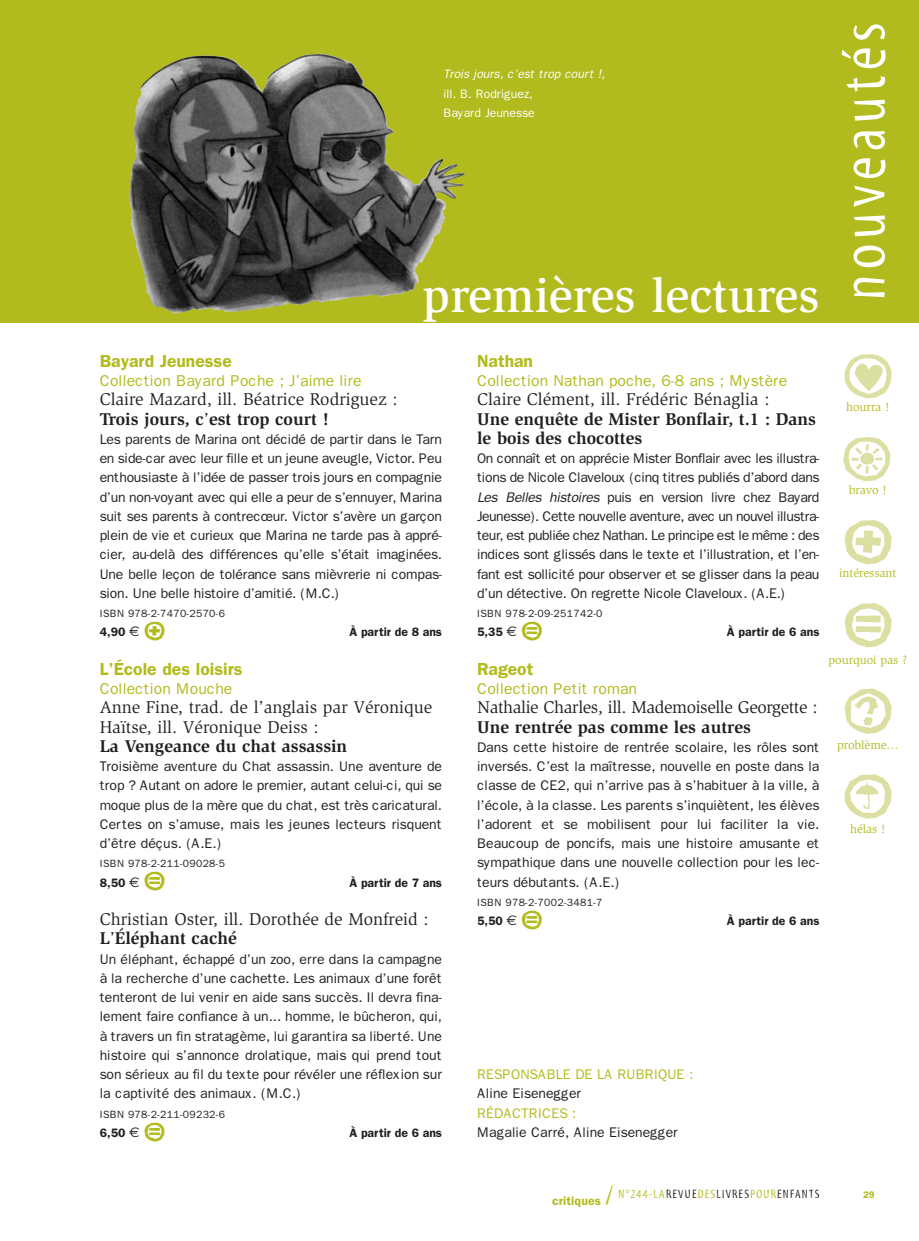
<style>
.page{position:relative;width:919px;height:1241px;background:#fff}
.page>*{position:absolute;margin:0;border:0;box-sizing:border-box;transform-origin:0 0}
.t1{font:82.08px/84.7px "Ale Signs White LL";color:#dcdfa2}
.t2{font:63px "Myriad Tilt";letter-spacing:.08em;color:#fff}
.t3{font:500 49px "Slimbach";color:#fff}
.t4{font:35px "Ale Signs White LL";color:#b2bb1d}
.t5{font:17.5px/19.2px "Slimbach";color:#231f20}
.t6{font:700 17.5px/19.2px "Slimbach";color:#231f20}
.t7{font:600 17.5px "Franklin Gothic";color:#b2bb1d}
.t8{font:17.5px "Slimbach";letter-spacing:-.02em;color:#231f20}
.t9{font:15.75px "Franklin Gothic";color:#b2bb1d}
.t10{font:14px/19.2px "Franklin Gothic";letter-spacing:-.005em;color:#231f20;text-align:justify}
.t11{font:14px "Franklin Gothic";letter-spacing:-.005em;color:#b2bb1d}
.t12{font:600 12.25px "Franklin Gothic";color:#231f20}
.t13{font:12.25px "Slimbach";letter-spacing:-.005em;color:#b2bb1d}
.t14{font:12.25px "Myriad Tilt";letter-spacing:.1em;color:#231f20}
.t15{font:12.25px/19.2px "Franklin Gothic";letter-spacing:-.005em;color:#fff}
.t16{font:italic 12.25px "Franklin Gothic";color:#fff}
.t17{font:10.5px "Franklin Gothic";letter-spacing:.03em;color:#231f20}
.t18{font:600 9.62px "Franklin Gothic";color:#b2bb1d}
.s1{font-weight:700}
.s2{font-family:"Franklin Gothic"}
.s3{font-family:"Euro Sans";font-weight:400;font-size:14px}
.s4{font-style:italic}
.s5{font-family:"Franklin Gothic";font-weight:600;color:#b2bb1d}
.s6{font-size:26.25px;color:#b2bb1d}
.s7{color:#b2bb1d}
</style>
<div class="page">
<div style="left:0;top:0;width:919px;height:323px;background:#b2bb1d"></div>
<img style="left:129px;top:91px;width:336px;height:223px">
<p class="t16" style="left:443px;top:70px;width:165px">Trois jours, c’est trop court !,</p>
<p class="t15" style="left:443px;top:85px;width:93px">ill. B. Rodriguez,<br>Bayard Jeunesse</p>
<h3 class="t3" style="left:423px;top:276px;width:398px">premières lectures</h3>
<h2 class="t2" style="left:840px;top:301px;width:280px;rotate:-90deg">nouveautés</h2>
<p class="t7" style="left:100px;top:355px;width:134px">Bayard Jeunesse</p>
<p class="t9" style="left:100px;top:375px;width:263px">Collection Bayard Poche ; J’aime lire</p>
<p class="t5" style="left:100px;top:391px;width:299px">Claire Mazard, ill. Béatrice Rodriguez :<br><span class="s1">Trois jours, c</span><span class="s2">’</span><span class="s1">est trop court !</span></p>
<p class="t10" style="left:100px;top:431px;width:344px">Les parents de Marina ont décidé de partir dans le Tarn en side-car avec leur fille et un jeune aveugle, Victor. Peu enthousiaste à l’idée de passer trois jours en compagnie d’un non-voyant avec qui elle a peur de s’ennuyer, Marina suit ses parents à contrecœur. Victor s’avère un garçon plein de vie et curieux que Marina ne tarde pas à appré&shy;cier, au-delà des différences qu’elle s’était imaginées.<br>Une belle leçon de tolérance sans mièvrerie ni compas&shy;sion. Une belle histoire d’amitié. (M.C.)</p>
<p class="t17" style="left:100px;top:610px;width:127px">ISBN 978-2-7470-2570-6</p>
<p class="t12" style="left:100px;top:628px;width:41px">4,90 <span class="s3">€</span></p>
<h3 class="t4" style="left:143px;top:609px;width:24px">U</h3>
<p class="t12" style="left:349px;top:628px;width:94px">À partir de 8 ans</p>
<p class="t7" style="left:100px;top:663px;width:144px">L’École des loisirs</p>
<p class="t9" style="left:100px;top:683px;width:134px">Collection Mouche</p>
<p class="t5" style="left:100px;top:699px;width:334px">Anne Fine, trad. de l<span class="s2">’</span>anglais par Véronique<br>Haïtse, ill. Véronique Deiss :</p>
<p class="t6" style="left:100px;top:738px;width:249px">La Vengeance du chat assassin</p>
<p class="t10" style="left:100px;top:758px;width:344px">Troisième aventure du Chat assassin. Une aventure de trop ? Autant on adore le premier, autant celui-ci, qui se moque plus de la mère que du chat, est très caricatural.<br>Certes on s’amuse, mais les jeunes lecteurs risquent d’être déçus. (A.E.)</p>
<p class="t17" style="left:100px;top:860px;width:127px">ISBN 978-2-211-09028-5</p>
<p class="t12" style="left:100px;top:878px;width:41px">8,50 <span class="s3">€</span></p>
<h3 class="t4" style="left:143px;top:859px;width:24px">a</h3>
<p class="t12" style="left:349px;top:878px;width:94px">À partir de 7 ans</p>
<p class="t5" style="left:100px;top:911px;width:330px">Christian Oster, ill. Dorothée de Monfreid :<br><span class="s1">L</span><span class="s2">’</span><span class="s1">Éléphant caché</span></p>
<p class="t10" style="left:100px;top:950px;width:344px">Un éléphant, échappé d’un zoo, erre dans la campagne à la recherche d’une cachette. Les animaux d’une forêt tenteront de lui venir en aide sans succès. Il devra fina&shy;lement faire confiance à un... homme, le bûcheron, qui, à travers un fin stratagème, lui garantira sa liberté. Une histoire qui s’annonce drolatique, mais qui prend tout son sérieux au fil du texte pour révéler une réflexion sur la captivité des animaux. (M.C.)</p>
<p class="t17" style="left:100px;top:1110px;width:127px">ISBN 978-2-211-09232-6</p>
<p class="t12" style="left:100px;top:1129px;width:41px">6,50 <span class="s3">€</span></p>
<h3 class="t4" style="left:143px;top:1109px;width:24px">a</h3>
<p class="t12" style="left:349px;top:1129px;width:94px">À partir de 6 ans</p>
<p class="t7" style="left:477px;top:355px;width:57px">Nathan</p>
<p class="t9" style="left:477px;top:375px;width:312px">Collection Nathan poche, 6-8 ans ; Mystère</p>
<p class="t5" style="left:477px;top:391px;width:294px">Claire Clément, ill. Frédéric Bénaglia :</p>
<p class="t6" style="left:477px;top:410px;width:340px">Une enquête de Mister Bonflair, t.1 : Dans le bois des chocottes</p>
<p class="t10" style="left:477px;top:450px;width:344px">On connaît et on apprécie Mister Bonflair avec les illustra&shy;tions de Nicole Claveloux (cinq titres publiés d’abord dans <span class="s4">Les Belles histoires</span> puis en version livre chez Bayard Jeunesse). Cette nouvelle aventure, avec un nouvel illustra&shy;teur, est publiée chez Nathan. Le principe est le même : des indices sont glissés dans le texte et l’illustration, et l’en&shy;fant est sollicité pour observer et se glisser dans la peau d’un détective. On regrette Nicole Claveloux. (A.E.)</p>
<p class="t17" style="left:477px;top:610px;width:127px">ISBN 978-2-09-251742-0</p>
<p class="t12" style="left:477px;top:628px;width:41px">5,35 <span class="s3">€</span></p>
<h3 class="t4" style="left:520px;top:609px;width:24px">a</h3>
<p class="t12" style="left:727px;top:628px;width:94px">À partir de 6 ans</p>
<p class="t7" style="left:477px;top:663px;width:58px">Rageot</p>
<p class="t9" style="left:477px;top:683px;width:161px">Collection Petit roman</p>
<p class="t8" style="left:477px;top:701px;width:342px">Nathalie Charles, ill. Mademoiselle Georgette :</p>
<p class="t6" style="left:477px;top:718px;width:275px">Une rentrée pas comme les autres</p>
<p class="t10" style="left:477px;top:739px;width:344px">Dans cette histoire de rentrée scolaire, les rôles sont inversés. C’est la maîtresse, nouvelle en poste dans la classe de CE2, qui n’arrive pas à s’habituer à la ville, à l’école, à la classe. Les parents s’inquiètent, les élèves l’adorent et se mobilisent pour lui faciliter la vie.<br>Beaucoup de poncifs, mais une histoire amusante et sympathique dans une nouvelle collection pour les lec&shy;teurs débutants. (A.E.)</p>
<p class="t17" style="left:477px;top:899px;width:127px">ISBN 978-2-7002-3481-7</p>
<p class="t12" style="left:477px;top:917px;width:41px">5,50 <span class="s3">€</span></p>
<h3 class="t4" style="left:520px;top:897px;width:24px">a</h3>
<p class="t12" style="left:727px;top:917px;width:94px">À partir de 6 ans</p>
<h1 class="t1" style="left:841px;top:329px;width:55px">B</h1>
<p class="t13" style="left:846px;top:402px;width:45px">hourra !</p>
<h1 class="t1" style="left:841px;top:412px;width:55px">o</h1>
<p class="t13" style="left:848px;top:485px;width:39px">bravo !</p>
<h1 class="t1" style="left:841px;top:495px;width:55px">U</h1>
<p class="t13" style="left:839px;top:568px;width:59px">intéressant</p>
<h1 class="t1" style="left:841px;top:578px;width:55px">a</h1>
<p class="t13" style="left:828px;top:655px;width:80px">pourquoi pas ?</p>
<h1 class="t1" style="left:841px;top:664px;width:55px">g<br>R</h1>
<p class="t13" style="left:850px;top:824px;width:37px">hélas !</p>
<p class="t13" style="left:837px;top:740px;width:63px">problème…</p>
<p class="t11" style="left:477px;top:1070px;width:218px">RESPONSABLE DE LA RUBRIQUE :</p>
<p class="t10" style="left:477px;top:1085px;width:106px">Aline Eisenegger</p>
<p class="t11" style="left:477px;top:1108px;width:101px">RÉDACTRICES :</p>
<p class="t10" style="left:477px;top:1124px;width:202px">Magalie Carré, Aline Eisenegger</p>
<p class="t14" style="left:552px;top:1189px;width:269px"><span class="s5">critiques</span> <span class="s6">/</span> <span class="s7">N°244-LA</span>REVUE<span class="s7">DES</span>LIVRES<span class="s7">POUR</span>ENFANTS</p>
<p class="t18" style="left:863px;top:1191px;width:13px">29</p>
</div>
